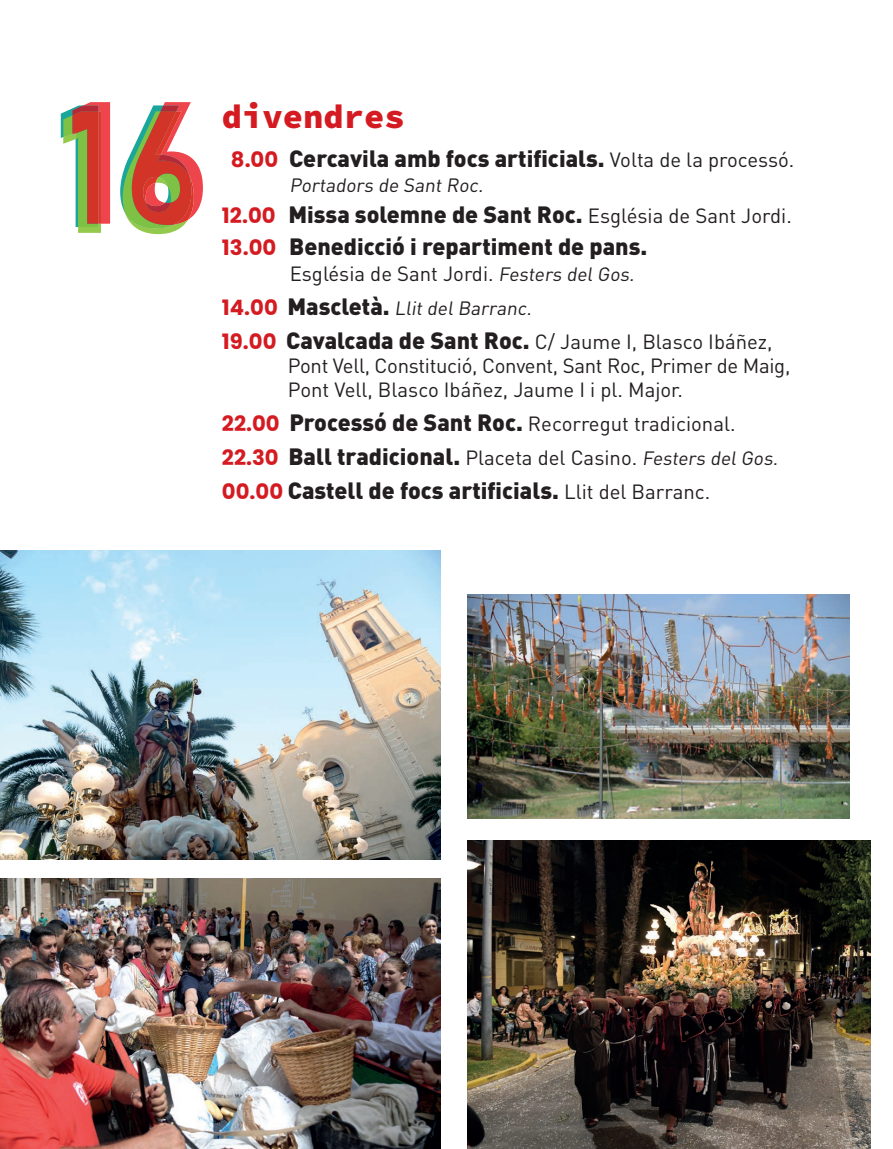
<style>
.page{position:relative;width:893px;height:1149px;background:#fff}
.page>*{position:absolute;margin:0;border:0;box-sizing:border-box;transform-origin:0 0}
.agost{font:900 33.75px "Source Code Pro";color:#d41b21}
.texto{font:900 23.4px "DIN Pro";color:#231f20}
.texto-2{font:20.25px "DIN Pro";color:#231f20}
.texto-3{font:19.12px "DIN Pro";color:#231f20}
.s1{font-family:"Poppins";font-weight:700;font-size:21.15px;color:#d41b21}
.s2{font-weight:400;font-size:20.25px}
.s3{font-size:19.12px}
.s4{font-weight:900;font-size:23.4px}
</style>
<div class="page">
<svg style="left:61px;top:102px;width:49px;height:131px"></svg>
<svg style="left:120px;top:102px;width:83px;height:132px"></svg>
<img style="left:467px;top:594px;width:382px;height:224px">
<img style="left:467px;top:840px;width:404px;height:308px">
<img style="left:0;top:550px;width:440px;height:309px">
<img style="left:0;top:878px;width:440px;height:270px">
<p class="agost" style="left:222px;top:92px;width:184px">divendres</p>
<p class="texto" style="left:231px;top:142px;width:565px"><span class="s1">8.00</span> Cercavila amb focs artificials. <span class="s2">Volta de la processó.</span></p>
<p class="texto-3" style="left:289px;top:172px;width:199px">Portadors de Sant Roc.</p>
<p class="texto" style="left:222px;top:199px;width:571px"><span class="s1">12.00</span> Missa solemne de Sant Roc. <span class="s2">Església de Sant Jordi.</span></p>
<p class="texto" style="left:222px;top:231px;width:427px"><span class="s1">13.00</span> Benedicció i repartiment de pans.</p>
<p class="texto-2" style="left:290px;top:259px;width:350px">Església de Sant Jordi. <span class="s3">Festers del Gos.</span></p>
<p class="texto-3" style="left:222px;top:294px;width:315px"><span class="s1">14.00</span> <span class="s4">Mascletà.</span> Llit del Barranc.</p>
<p class="texto-2" style="left:222px;top:327px;width:552px"><span class="s1">19.00</span> <span class="s4">Cavalcada de Sant Roc.</span> C/ Jaume I, Blasco Ibáñez,</p>
<p class="texto-2" style="left:288px;top:352px;width:504px">Pont Vell, Constitució, Convent, Sant Roc, Primer de Maig,</p>
<p class="texto-2" style="left:288px;top:376px;width:397px">Pont Vell, Blasco Ibáñez, Jaume I i pl. Major.</p>
<p class="texto-2" style="left:222px;top:410px;width:515px"><span class="s1">22.00</span> <span class="s4">Processó de Sant Roc.</span> Recorregut tradicional.</p>
<p class="texto-2" style="left:222px;top:444px;width:561px"><span class="s1">22.30</span> <span class="s4">Ball tradicional.</span> Placeta del Casino. <span class="s3">Festers del Gos.</span></p>
<p class="texto" style="left:222px;top:474px;width:490px"><span class="s1">00.00</span> Castell de focs artificials. <span class="s2">Llit del Barranc.</span></p>
</div>
